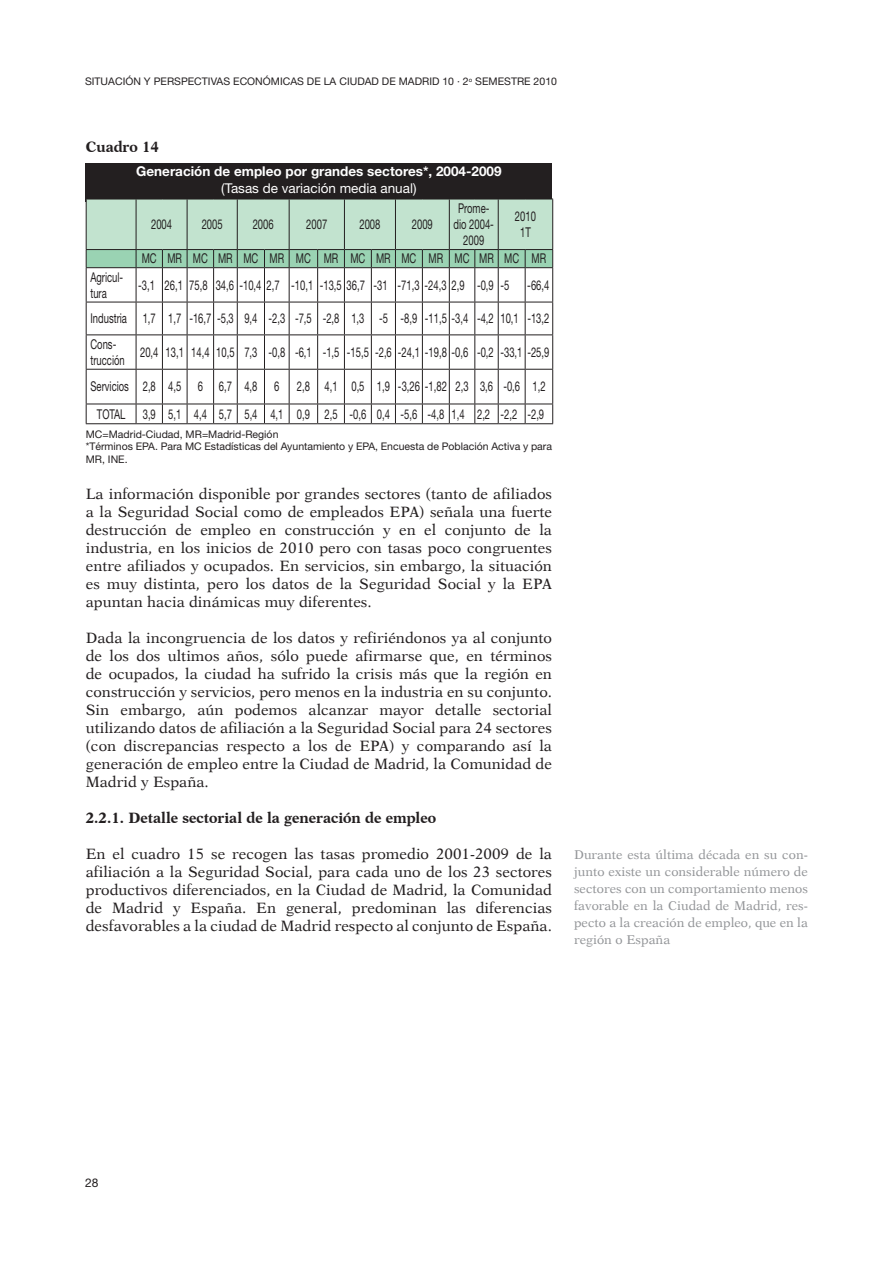
<style>
.page{position:relative;width:893px;height:1263px;background:#fff}
.page>*{position:absolute;margin:0;border:0;box-sizing:border-box;transform-origin:0 0}
.t1{font:15px/18px "Dutch 823 BT Roman B";color:#231f20;text-align:justify}
.t2{font:15px "Dutch 823 BT Bold B";color:#231f20}
.t3{font:13.5px/16.2px "Helvetica Neue LT Std";color:#231f20;text-align:center;scale:.7 1}
.t4{font:700 13.5px "Helvetica Neue LT Std";color:#fff}
.t5{font:13.5px "Helvetica Neue LT Std";color:#fff}
.t6{font:12.75px/16.8px "Dutch 823 BT Roman B";color:#939598;text-align:justify}
.t7{font:12px "Helvetica Neue LT Std";color:#231f20}
.t8{font:10.5px/12.6px "Helvetica Neue";color:#231f20}
.t9{font:10.5px "Helvetica Neue LT Std";color:#231f20}
</style>
<div class="page">
<div style="left:85px;top:164px;width:466px;height:38px;background:#231f20"></div>
<hr style="left:86px;top:268px;width:1px;height:34px;background:#231f20">
<hr style="left:136px;top:268px;width:1px;height:34px;background:#231f20">
<hr style="left:162px;top:268px;width:1px;height:34px;background:#231f20">
<hr style="left:187px;top:268px;width:1px;height:34px;background:#231f20">
<hr style="left:213px;top:268px;width:1px;height:34px;background:#231f20">
<hr style="left:237px;top:268px;width:1px;height:34px;background:#231f20">
<hr style="left:264px;top:268px;width:1px;height:34px;background:#231f20">
<hr style="left:289px;top:268px;width:1px;height:34px;background:#231f20">
<hr style="left:317px;top:268px;width:1px;height:34px;background:#231f20">
<hr style="left:344px;top:268px;width:1px;height:34px;background:#231f20">
<hr style="left:371px;top:268px;width:1px;height:34px;background:#231f20">
<hr style="left:395px;top:268px;width:1px;height:34px;background:#231f20">
<hr style="left:422px;top:268px;width:1px;height:34px;background:#231f20">
<hr style="left:449px;top:268px;width:1px;height:34px;background:#231f20">
<hr style="left:474px;top:268px;width:1px;height:34px;background:#231f20">
<hr style="left:498px;top:268px;width:1px;height:34px;background:#231f20">
<svg style="left:86px;top:199px;width:467px;height:69px;background:#afd3be"></svg>
<hr style="left:525px;top:268px;width:1px;height:34px;background:#231f20">
<hr style="left:552px;top:268px;width:1px;height:34px;background:#231f20">
<hr style="left:86px;top:302px;width:50px;height:1px;background:#231f20">
<hr style="left:86px;top:302px;width:1px;height:32px;background:#231f20">
<hr style="left:136px;top:302px;width:1px;height:32px;background:#231f20">
<hr style="left:162px;top:302px;width:1px;height:32px;background:#231f20">
<hr style="left:187px;top:302px;width:1px;height:32px;background:#231f20">
<hr style="left:213px;top:302px;width:1px;height:32px;background:#231f20">
<hr style="left:237px;top:302px;width:1px;height:32px;background:#231f20">
<hr style="left:264px;top:302px;width:1px;height:32px;background:#231f20">
<hr style="left:289px;top:302px;width:1px;height:32px;background:#231f20">
<hr style="left:317px;top:302px;width:1px;height:32px;background:#231f20">
<hr style="left:344px;top:302px;width:1px;height:32px;background:#231f20">
<hr style="left:371px;top:302px;width:1px;height:32px;background:#231f20">
<hr style="left:395px;top:302px;width:1px;height:32px;background:#231f20">
<hr style="left:422px;top:302px;width:1px;height:32px;background:#231f20">
<hr style="left:449px;top:302px;width:1px;height:32px;background:#231f20">
<hr style="left:474px;top:302px;width:1px;height:32px;background:#231f20">
<hr style="left:498px;top:302px;width:1px;height:32px;background:#231f20">
<svg style="left:136px;top:302px;width:416px;height:1px"></svg>
<hr style="left:525px;top:302px;width:1px;height:32px;background:#231f20">
<hr style="left:552px;top:302px;width:1px;height:32px;background:#231f20">
<hr style="left:86px;top:334px;width:50px;height:1px;background:#231f20">
<hr style="left:86px;top:335px;width:1px;height:34px;background:#231f20">
<hr style="left:136px;top:335px;width:1px;height:34px;background:#231f20">
<hr style="left:162px;top:335px;width:1px;height:34px;background:#231f20">
<hr style="left:187px;top:335px;width:1px;height:34px;background:#231f20">
<hr style="left:213px;top:335px;width:1px;height:34px;background:#231f20">
<hr style="left:237px;top:335px;width:1px;height:34px;background:#231f20">
<hr style="left:264px;top:335px;width:1px;height:34px;background:#231f20">
<hr style="left:289px;top:335px;width:1px;height:34px;background:#231f20">
<hr style="left:317px;top:335px;width:1px;height:34px;background:#231f20">
<hr style="left:344px;top:335px;width:1px;height:34px;background:#231f20">
<hr style="left:371px;top:335px;width:1px;height:34px;background:#231f20">
<hr style="left:395px;top:335px;width:1px;height:34px;background:#231f20">
<hr style="left:422px;top:335px;width:1px;height:34px;background:#231f20">
<hr style="left:449px;top:335px;width:1px;height:34px;background:#231f20">
<hr style="left:474px;top:335px;width:1px;height:34px;background:#231f20">
<hr style="left:498px;top:335px;width:1px;height:34px;background:#231f20">
<svg style="left:136px;top:334px;width:417px;height:1px"></svg>
<hr style="left:525px;top:335px;width:1px;height:34px;background:#231f20">
<hr style="left:552px;top:335px;width:1px;height:34px;background:#231f20">
<hr style="left:86px;top:369px;width:50px;height:1px;background:#231f20">
<hr style="left:86px;top:370px;width:1px;height:34px;background:#231f20">
<hr style="left:136px;top:370px;width:1px;height:34px;background:#231f20">
<hr style="left:162px;top:370px;width:1px;height:34px;background:#231f20">
<hr style="left:187px;top:370px;width:1px;height:34px;background:#231f20">
<hr style="left:213px;top:370px;width:1px;height:34px;background:#231f20">
<hr style="left:237px;top:370px;width:1px;height:34px;background:#231f20">
<hr style="left:264px;top:370px;width:1px;height:34px;background:#231f20">
<hr style="left:289px;top:370px;width:1px;height:34px;background:#231f20">
<hr style="left:317px;top:370px;width:1px;height:34px;background:#231f20">
<hr style="left:344px;top:370px;width:1px;height:34px;background:#231f20">
<hr style="left:371px;top:370px;width:1px;height:34px;background:#231f20">
<hr style="left:395px;top:370px;width:1px;height:34px;background:#231f20">
<hr style="left:422px;top:370px;width:1px;height:34px;background:#231f20">
<hr style="left:449px;top:370px;width:1px;height:34px;background:#231f20">
<hr style="left:474px;top:370px;width:1px;height:34px;background:#231f20">
<hr style="left:498px;top:370px;width:1px;height:34px;background:#231f20">
<svg style="left:136px;top:369px;width:417px;height:1px"></svg>
<hr style="left:525px;top:370px;width:1px;height:34px;background:#231f20">
<hr style="left:552px;top:370px;width:1px;height:34px;background:#231f20">
<hr style="left:86px;top:404px;width:50px;height:1px;background:#231f20">
<svg style="left:86px;top:404px;width:1px;height:19px"></svg>
<hr style="left:86px;top:423px;width:50px;height:1px;background:#231f20">
<svg style="left:136px;top:404px;width:417px;height:20px"></svg>
<p class="t9" style="left:85px;top:75px;width:157px">SITUACIÓN Y PERSPECTIVAS económicas</p>
<p class="t9" style="left:307px;top:75px;width:40px">delaciudad</p>
<p class="t9" style="left:382px;top:75px;width:25px">de madrid</p>
<p class="t9" style="left:442px;top:75px;width:116px">10 · 2<sup>o</sup> SEMESTRE 2010</p>
<p class="t2" style="left:86px;top:137px;width:75px">Cuadro 14</p>
<p class="t4" style="left:136px;top:163px;width:367px">Generación de empleo por grandes sectores*, 2004-2009</p>
<p class="t5" style="left:221px;top:180px;width:197px">(Tasas de variación media anual)</p>
<p class="t3" style="left:151px;top:216px;width:32px">2004</p>
<p class="t3" style="left:202px;top:216px;width:32px">2005</p>
<p class="t3" style="left:253px;top:216px;width:32px">2006</p>
<p class="t3" style="left:306px;top:216px;width:32px">2007</p>
<p class="t3" style="left:359px;top:216px;width:32px">2008</p>
<p class="t3" style="left:412px;top:216px;width:32px">2009</p>
<p class="t3" style="left:454px;top:200px;width:59px">Prome&shy;dio 2004-<br>2009</p>
<p class="t3" style="left:515px;top:208px;width:32px">2010<br>1T</p>
<p class="t3" style="left:142px;top:250px;width:579px">MC MR MC MR MC MR MC MR MC MR MC MR MC MR MC MR</p>
<p class="t3" style="left:90px;top:268px;width:48px;text-align:left">Agricul&shy;tura</p>
<p class="t3" style="left:138px;top:277px;width:532px">-3,1 26,1 75,8 34,6 -10,4 2,7 -10,1 -13,5 36,7 -31 -71,3 -24,3 2,9 -0,9 -5</p>
<p class="t3" style="left:527px;top:277px;width:33px">-66,4</p>
<p class="t3" style="left:90px;top:306px;width:657px;line-height:25.5px;text-align:left">Industria 1,7 1,7 -16,7 -5,3 9,4 -2,3 -7,5 -2,8 1,3 -5 -8,9 -11,5 -3,4 -4,2 10,1 -13,2<br>Cons-</p>
<p class="t3" style="left:90px;top:352px;width:51px">trucción</p>
<p class="t3" style="left:140px;top:344px;width:586px">20,4 13,1 14,4 10,5 7,3 -0,8 -6,1 -1,5 -15,5 -2,6 -24,1 -19,8 -0,6 -0,2 -33,1 -25,9</p>
<p class="t3" style="left:91px;top:378px;width:272px">Servicios 2,8 4,5 6 6,7 4,8 6</p>
<p class="t3" style="left:297px;top:378px;width:357px">2,8 4,1 0,5 1,9 -3,26 -1,82 2,3 3,6 -0,6 1,2</p>
<p class="t3" style="left:97px;top:406px;width:42px">TOTAL</p>
<p class="t3" style="left:143px;top:406px;width:575px">3,9 5,1 4,4 5,7 5,4 4,1 0,9 2,5 -0,6 0,4 -5,6 -4,8 1,4 2,2 -2,2 -2,9</p>
<p class="t8" style="left:86px;top:427px;width:468px">MC=Madrid-Ciudad, MR=Madrid-Región<br>*Términos EPA. Para MC Estadísticas del Ayuntamiento y EPA, Encuesta de Población Activa y para<br>MR, INE.</p>
<p class="t1" style="left:86px;top:484px;width:468px">La información disponible por grandes sectores (tanto de afiliados a la Seguridad Social como de empleados EPA) señala una fuerte destrucción de empleo en construcción y en el conjunto de la industria, en los inicios de 2010 pero con tasas poco congruentes entre afiliados y ocupados. En servicios, sin embargo, la situación es muy distinta, pero los datos de la Seguridad Social y la EPA apuntan hacia dinámicas muy diferentes.</p>
<p class="t1" style="left:86px;top:628px;width:468px">Dada la incongruencia de los datos y refiriéndonos ya al conjunto de los dos ultimos años, sólo puede afirmarse que, en términos de ocupados, la ciudad ha sufrido la crisis más que la región en construcción y servicios, pero menos en la industria en su conjunto.<br>Sin embargo, aún podemos alcanzar mayor detalle sectorial utilizando datos de afiliación a la Seguridad Social para 24 sectores (con discrepancias respecto a los de EPA) y comparando así la generación de empleo entre la Ciudad de Madrid, la Comunidad de Madrid y España.</p>
<p class="t2" style="left:86px;top:808px;width:352px">2.2.1. Detalle sectorial de la generación de empleo</p>
<p class="t1" style="left:86px;top:844px;width:468px">En el cuadro 15 se recogen las tasas promedio 2001-2009 de la afiliación a la Seguridad Social, para cada uno de los 23 sectores productivos diferenciados, en la Ciudad de Madrid, la Comunidad de Madrid y España. En general, predominan las diferencias desfavorables a la ciudad de Madrid respecto al conjunto de España.</p>
<p class="t6" style="left:574px;top:846px;width:235px">Durante esta última década en su con&shy;junto existe un considerable número de sectores con un comportamiento menos favorable en la Ciudad de Madrid, res&shy;pecto a la creación de empleo, que en la región o España</p>
<p class="t7" style="left:85px;top:1175px;width:15px">28</p>
</div>
